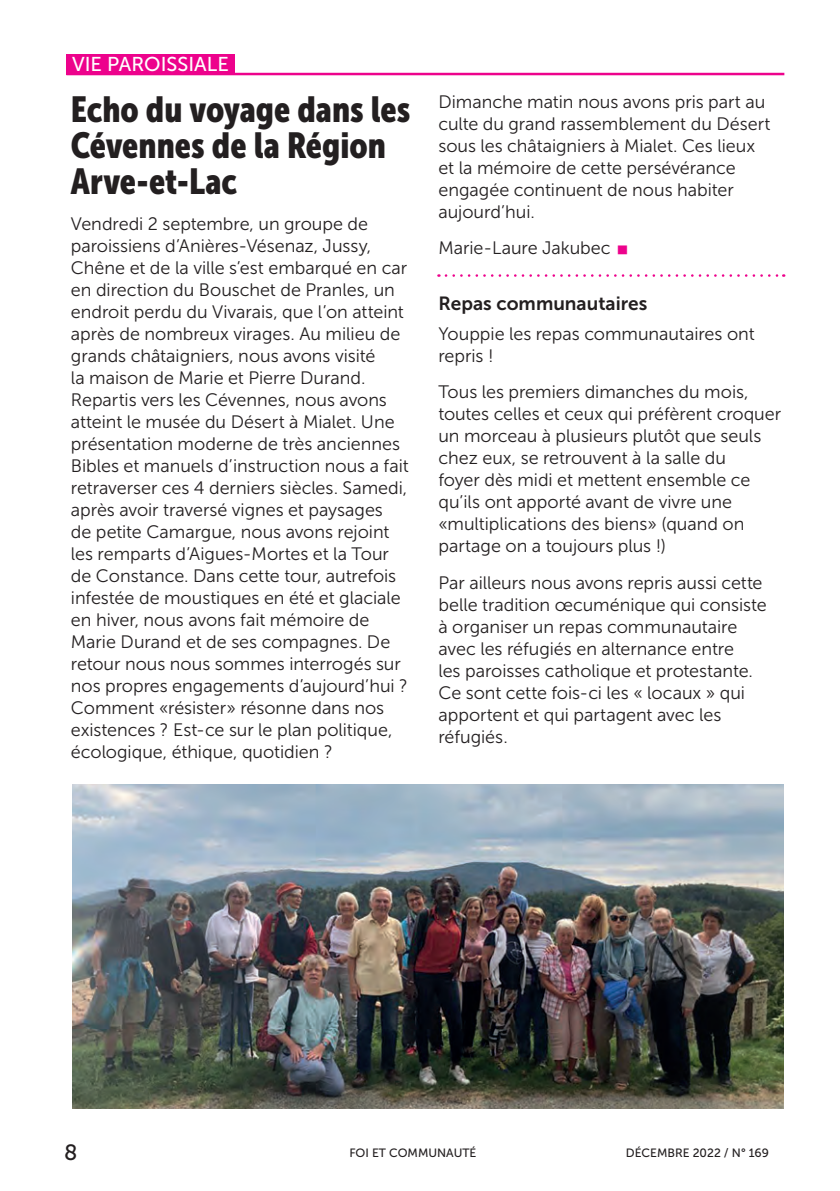
<style>
.page{position:relative;width:840px;height:1191px;background:#fff}
.page>*{position:absolute;margin:0;border:0;box-sizing:border-box;transform-origin:0 0}
.t1{font:40px "Trebuchet MS";color:#ed028c}
.t2{font:36px/36px "Museo Sans Cond 900";color:#231f20}
.t3{font:22px "Museo Sans 500";color:#231f20}
.t4{font:20px "Museo Sans 500";color:#fff}
.t5{font:19px "Museo Sans 700";color:#231f20}
.t6{font:18px/22px "Museo Sans 300";letter-spacing:-.005em;color:#231f20}
.t7{font:12px "Museo Sans 500";color:#231f20}
</style>
<div class="page">
<svg style="left:445px;top:274px;width:338px;height:3px"></svg>
<div style="left:66px;top:54px;width:168px;height:20px;background:#ed028c"></div>
<hr style="left:66px;top:73px;width:717px;height:2px;background:#ed028c">
<img style="left:72px;top:785px;width:710px;height:324px">
<p class="t4" style="left:72px;top:53px;width:158px">VIE PAROISSIALE</p>
<h2 class="t2" style="left:71px;top:91px;width:341px">Echo du voyage dans les<br>Cévennes de la Région<br>Arve-et-Lac</h2>
<p class="t6" style="left:71px;top:213px;width:339px">Vendredi 2 septembre, un groupe de paroissiens d’Anières-Vésenaz, Jussy, Chêne et de la ville s’est embarqué en car en direction du Bouschet de Pranles, un endroit perdu du Vivarais, que l’on atteint après de nombreux virages. Au milieu de grands châtaigniers, nous avons visité<br>la maison de Marie et Pierre Durand.<br>Repartis vers les Cévennes, nous avons atteint le musée du Désert à Mialet. Une présentation moderne de très anciennes Bibles et manuels d’instruction nous a fait retraverser ces 4 derniers siècles. Samedi, après avoir traversé vignes et paysages<br>de petite Camargue, nous avons rejoint les remparts d’Aigues-Mortes et la Tour de Constance. Dans cette tour, autrefois infestée de moustiques en été et glaciale en hiver, nous avons fait mémoire de Marie Durand et de ses compagnes. De retour nous nous sommes interrogés sur nos propres engagements d’aujourd’hui ?<br>Comment «résister» résonne dans nos existences ? Est-ce sur le plan politique, écologique, éthique, quotidien ?</p>
<p class="t6" style="left:438px;top:91px;width:333px">Dimanche matin nous avons pris part au culte du grand rassemblement du Désert sous les châtaigniers à Mialet. Ces lieux et la mémoire de cette persévérance engagée continuent de nous habiter aujourd’hui.</p>
<p class="t6" style="left:438px;top:237px;width:174px">Marie-Laure Jakubec</p>
<h1 class="t1" style="left:615px;top:226px;width:16px">▪</h1>
<p class="t5" style="left:438px;top:292px;width:210px">Repas communautaires</p>
<p class="t6" style="left:438px;top:323px;width:317px">Youppie les repas communautaires ont repris !</p>
<p class="t6" style="left:438px;top:381px;width:344px">Tous les premiers dimanches du mois, toutes celles et ceux qui préfèrent croquer un morceau à plusieurs plutôt que seuls chez eux, se retrouvent à la salle du<br>foyer dès midi et mettent ensemble ce qu’ils ont apporté avant de vivre une «multiplications des biens» (quand on partage on a toujours plus !)</p>
<p class="t6" style="left:438px;top:571px;width:329px">Par ailleurs nous avons repris aussi cette belle tradition œcuménique qui consiste à organiser un repas communautaire avec les réfugiés en alternance entre<br>les paroisses catholique et protestante.<br>Ce sont cette fois-ci les « locaux » qui apportent et qui partagent avec les réfugiés.</p>
<p class="t3" style="left:64px;top:1140px;width:15px">8</p>
<p class="t7" style="left:349px;top:1146px;width:128px">FOI ET COMMUNAUTÉ</p>
<p class="t7" style="left:625px;top:1146px;width:145px">DÉCEMBRE 2022 / N° 169</p>
</div>
